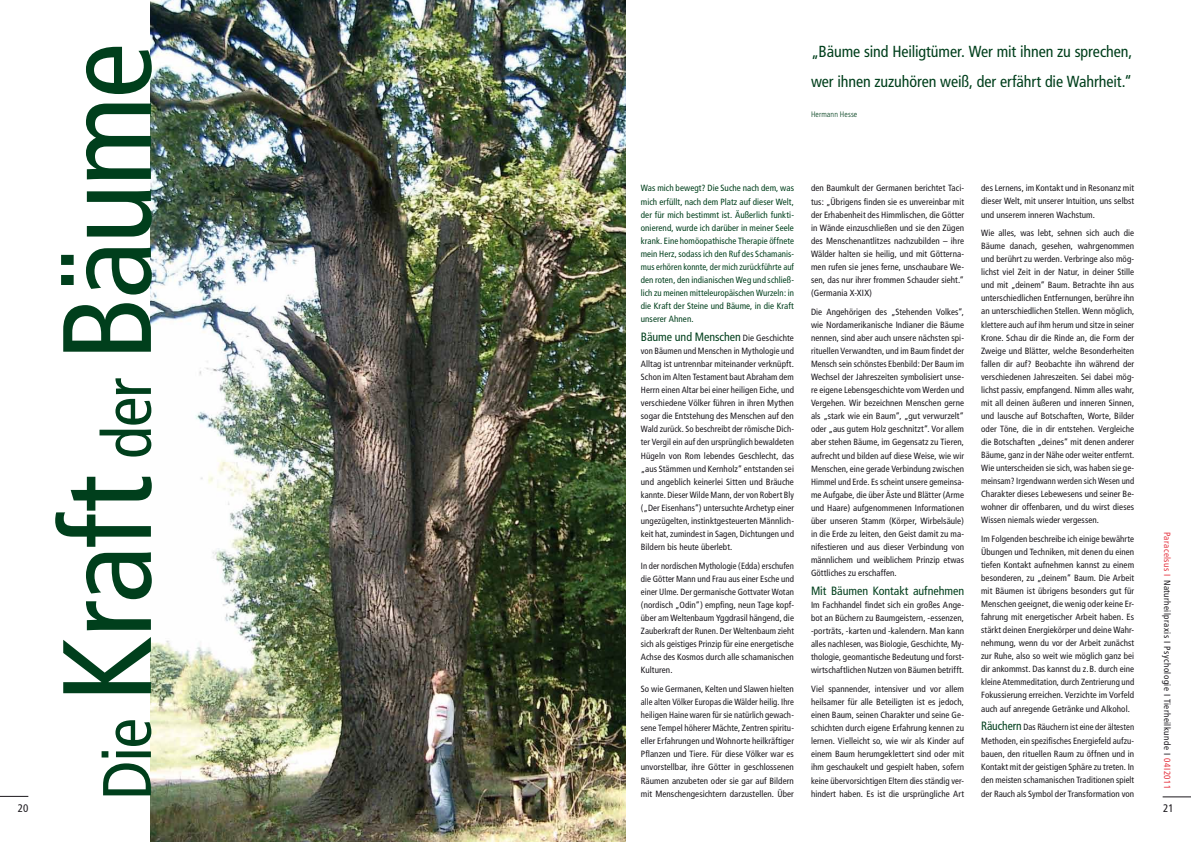
<style>
.page{position:relative;width:1191px;height:842px;background:#fff}
.page>*{position:absolute;margin:0;border:0;box-sizing:border-box;transform-origin:0 0}
.t1{font:condensed 125.6px "Frutiger";letter-spacing:-.025em;color:#003f1c}
.t2{font:condensed 68.5px "Frutiger";color:#003f1c}
.t3{font:condensed 16px/30px "Frutiger";letter-spacing:-.005em;color:#003f1c}
.t4{font:condensed 12px "Frutiger";letter-spacing:-.005em;color:#003f1c}
.t5{font:condensed 11px "Frutiger";color:#1a171c}
.t6{font:condensed 9px/13.1px "Frutiger";letter-spacing:.01em;color:#1a171c;text-align:justify}
.t7{font:condensed 9px/13.1px "Frutiger";letter-spacing:.01em;color:#1a171c;text-align:justify;scale:.96 1}
.t8{font:condensed 9px/13.1px "Frutiger";letter-spacing:.005em;color:#003f1c;text-align:justify}
.t9{font:condensed 9px/13.1px "Frutiger";letter-spacing:.01em;color:#1a171c;text-align:justify;scale:.95 1}
.t10{font:condensed 9px "Frutiger";letter-spacing:.05em;color:#1a171c}
.t11{font:300 condensed 8px "Frutiger";letter-spacing:.015em;color:#003f1c}
.s1{font-size:68.5px}
.s2{font-size:9px;color:#1a171c}
.s3{font-size:12px;color:#003f1c}
.s4{color:#e53440}
</style>
<div class="page">
<img style="left:150px;top:0;width:475px;height:842px">
<svg style="left:0;top:796px;width:28px;height:1px"></svg>
<svg style="left:1162px;top:797px;width:29px;height:1px"></svg>
<h1 class="t1" style="left:34px;top:702px;width:660px;rotate:-90deg">Kraft <span class="s1">der</span> Bäume</h1>
<h2 class="t2" style="left:87px;top:800px;width:83px;rotate:-90deg">Die</h2>
<h3 class="t3" style="left:811px;top:37px;width:323px">„Bäume sind Heiligtümer. Wer mit ihnen zu sprechen, wer ihnen zuzuhören weiß, der erfährt die Wahrheit.“</h3>
<p class="t11" style="left:811px;top:110px;width:48px">Hermann Hesse</p>
<p class="t8" style="left:641px;top:182px;width:155px">Was mich bewegt? Die Suche nach dem, was mich erfüllt, nach dem Platz auf dieser Welt, der für mich bestimmt ist. Äußerlich funkti&shy;onierend, wurde ich darüber in meiner Seele krank. Eine homöopathische Therapie öffnete mein Herz, sodass ich den Ruf des Schamanis&shy;mus erhören konnte, der mich zurückführte auf den roten, den indianischen Weg und schließ&shy;lich zu meinen mitteleuropäischen Wurzeln: in die Kraft der Steine und Bäume, in die Kraft unserer Ahnen.</p>
<h3 class="t4" style="left:641px;top:330px;width:155px">Bäume und Menschen <span class="s2">Die Geschichte</span></h3>
<p class="t7" style="left:641px;top:344px;width:161px">von Bäumen und Menschen in Mythologie und Alltag ist untrennbar miteinander verknüpft.<br>Schon im Alten Testament baut Abraham dem Herrn einen Altar bei einer heiligen Eiche, und verschiedene Völker führen in ihren Mythen sogar die Entstehung des Menschen auf den Wald zurück. So beschreibt der römische Dich&shy;ter Vergil ein auf den ursprünglich bewaldeten Hügeln von Rom lebendes Geschlecht, das „aus Stämmen und Kernholz“ entstanden sei und angeblich keinerlei Sitten und Bräuche kannte. Dieser Wilde Mann, der von Robert Bly („Der Eisenhans“) untersuchte Archetyp einer ungezügelten, instinktgesteuerten Männlich&shy;keit hat, zumindest in Sagen, Dichtungen und Bildern bis heute überlebt.</p>
<p class="t9" style="left:641px;top:559px;width:163px">In der nordischen Mythologie (Edda) erschufen die Götter Mann und Frau aus einer Esche und einer Ulme. Der germanische Gottvater Wotan (nordisch „Odin“) empfing, neun Tage kopf&shy;über am Weltenbaum Yggdrasil hängend, die Zauberkraft der Runen. Der Weltenbaum zieht sich als geistiges Prinzip für eine energetische Achse des Kosmos durch alle schamanischen Kulturen.</p>
<p class="t6" style="left:641px;top:682px;width:155px">So wie Germanen, Kelten und Slawen hielten alle alten Völker Europas die Wälder heilig. Ihre heiligen Haine waren für sie natürlich gewach&shy;sene Tempel höherer Mächte, Zentren spiritu&shy;eller Erfahrungen und Wohnorte heilkräftiger Pflanzen und Tiere. Für diese Völker war es unvorstellbar, ihre Götter in geschlossenen Räumen anzubeten oder sie gar auf Bildern mit Menschengesichtern darzustellen. Über</p>
<p class="t6" style="left:811px;top:182px;width:155px">den Baumkult der Germanen berichtet Taci&shy;tus: „Übrigens finden sie es unvereinbar mit der Erhabenheit des Himmlischen, die Götter in Wände einzuschließen und sie den Zügen des Menschenantlitzes nachzubilden – ihre Wälder halten sie heilig, und mit Götterna&shy;men rufen sie jenes ferne, unschaubare We&shy;sen, das nur ihrer frommen Schauder sieht.“ (Germania X-XIX)</p>
<p class="t6" style="left:811px;top:305px;width:155px">Die Angehörigen des „Stehenden Volkes“, wie Nordamerikanische Indianer die Bäume nennen, sind aber auch unsere nächsten spi&shy;rituellen Verwandten, und im Baum findet der Mensch sein schönstes Ebenbild: Der Baum im Wechsel der Jahreszeiten symbolisiert unse&shy;re eigene Lebensgeschichte vom Werden und Vergehen. Wir bezeichnen Menschen gerne als „stark wie ein Baum“, „gut verwurzelt“ oder „aus gutem Holz geschnitzt“. Vor allem aber stehen Bäume, im Gegensatz zu Tieren, aufrecht und bilden auf diese Weise, wie wir Menschen, eine gerade Verbindung zwischen Himmel und Erde. Es scheint unsere gemeinsa&shy;me Aufgabe, die über Äste und Blätter (Arme und Haare) aufgenommenen Informationen über unseren Stamm (Körper, Wirbelsäule) in die Erde zu leiten, den Geist damit zu ma&shy;nifestieren und aus dieser Verbindung von männlichem und weiblichem Prinzip etwas Göttliches zu erschaffen.</p>
<h3 class="t4" style="left:811px;top:584px;width:155px">Mit Bäumen Kontakt aufnehmen</h3>
<p class="t6" style="left:811px;top:598px;width:155px">Im Fachhandel findet sich ein großes Ange&shy;bot an Büchern zu Baumgeistern, -essenzen, -porträts, -karten und -kalendern. Man kann alles nachlesen, was Biologie, Geschichte, My&shy;thologie, geomantische Bedeutung und forst&shy;wirtschaftlichen Nutzen von Bäumen betrifft.</p>
<p class="t6" style="left:811px;top:682px;width:155px">Viel spannender, intensiver und vor allem heilsamer für alle Beteiligten ist es jedoch, einen Baum, seinen Charakter und seine Ge&shy;schichten durch eigene Erfahrung kennen zu lernen. Vielleicht so, wie wir als Kinder auf einem Baum herumgeklettert sind oder mit ihm geschaukelt und gespielt haben, sofern keine übervorsichtigen Eltern dies ständig ver-</p>
<p class="t6" style="left:811px;top:787px;width:155px">hindert haben. Es ist die ursprüngliche Art</p>
<p class="t6" style="left:981px;top:182px;width:155px">des Lernens, im Kontakt und in Resonanz mit dieser Welt, mit unserer Intuition, uns selbst und unserem inneren Wachstum.</p>
<p class="t6" style="left:981px;top:227px;width:155px">Wie alles, was lebt, sehnen sich auch die Bäume danach, gesehen, wahrgenommen und berührt zu werden. Verbringe also mög&shy;lichst viel Zeit in der Natur, in deiner Stille und mit „deinem“ Baum. Betrachte ihn aus unterschiedlichen Entfernungen, berühre ihn an unterschiedlichen Stellen. Wenn möglich, klettere auch auf ihm herum und sitze in seiner Krone. Schau dir die Rinde an, die Form der Zweige und Blätter, welche Besonderheiten fallen dir auf? Beobachte ihn während der verschiedenen Jahreszeiten. Sei dabei mög&shy;lichst passiv, empfangend. Nimm alles wahr, mit all deinen äußeren und inneren Sinnen, und lausche auf Botschaften, Worte, Bilder oder Töne, die in dir entstehen. Vergleiche die Botschaften „deines“ mit denen anderer Bäume, ganz in der Nähe oder weiter entfernt.<br>Wie unterscheiden sie sich, was haben sie ge&shy;meinsam? Irgendwann werden sich Wesen und Charakter dieses Lebewesens und seiner Be&shy;wohner dir offenbaren, und du wirst dieses Wissen niemals wieder vergessen.</p>
<p class="t6" style="left:981px;top:532px;width:155px">Im Folgenden beschreibe ich einige bewährte Übungen und Techniken, mit denen du einen tiefen Kontakt aufnehmen kannst zu einem besonderen, zu „deinem“ Baum. Die Arbeit mit Bäumen ist übrigens besonders gut für Menschen geeignet, die wenig oder keine Er&shy;fahrung mit energetischer Arbeit haben. Es stärkt deinen Energiekörper und deine Wahr&shy;nehmung, wenn du vor der Arbeit zunächst zur Ruhe, also so weit wie möglich ganz bei dir ankommst. Das kannst du z.B. durch eine kleine Atemmeditation, durch Zentrierung und Fokussierung erreichen. Verzichte im Vorfeld auch auf anregende Getränke und Alkohol.</p>
<p class="t7" style="left:981px;top:721px;width:161px"><span class="s3">Räuchern</span> Das Räuchern ist eine der ältesten Methoden, ein spezifisches Energiefeld aufzu&shy;bauen, den rituellen Raum zu öffnen und in Kontakt mit der geistigen Sphäre zu treten. In den meisten schamanischen Traditionen spielt der Rauch als Symbol der Transformation von</p>
<p class="t10" style="left:1172px;top:532px;width:259px;rotate:90deg"><span class="s4">Paracelsus I</span> Naturheilpraxis I Psychologie I Tierheilkunde I <span class="s4">04I2011</span></p>
<p class="t5" style="left:18px;top:802px;width:12px">20</p>
<p class="t5" style="left:1163px;top:802px;width:12px">21</p>
</div>
